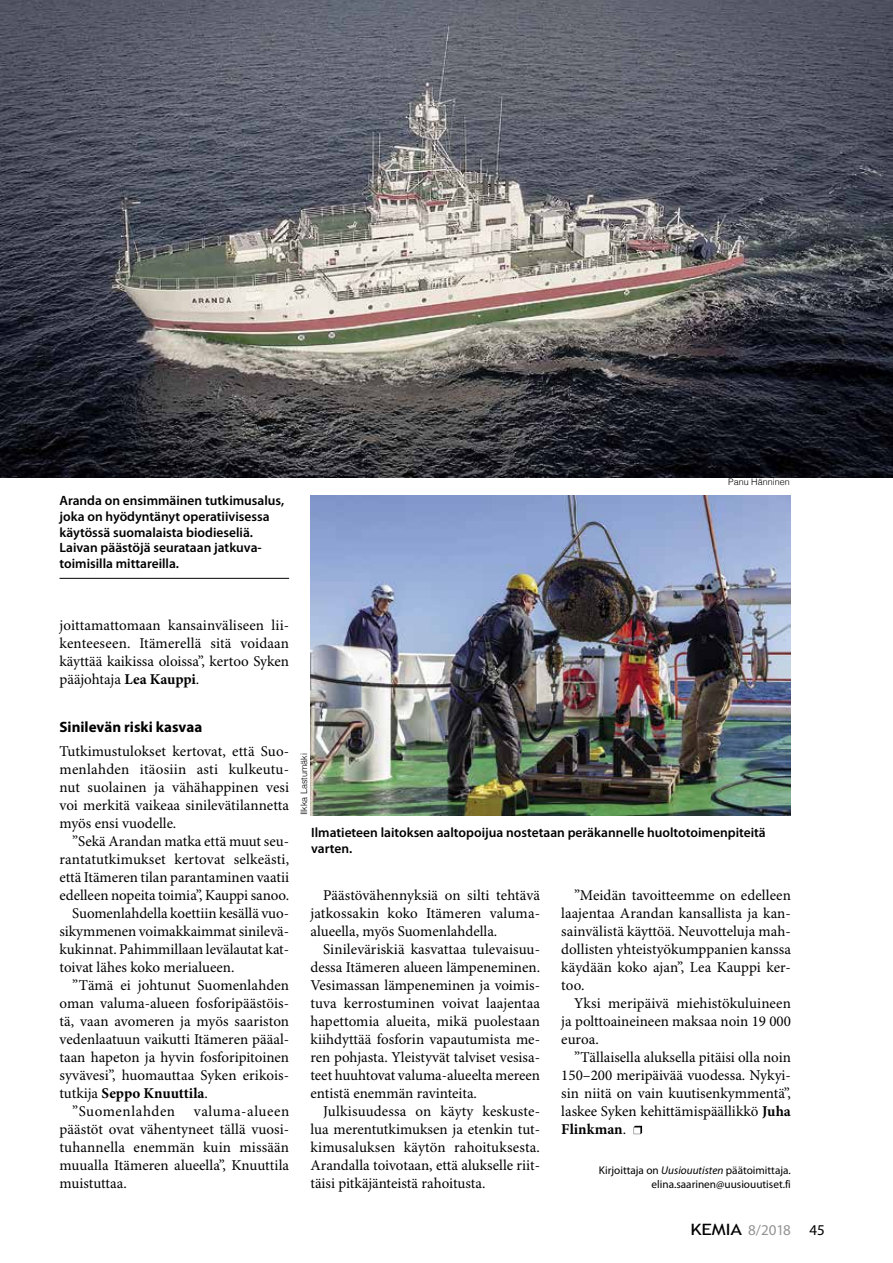
<style>
.page{position:relative;width:893px;height:1263px;background:#fff}
.page>*{position:absolute;margin:0;border:0;box-sizing:border-box;transform-origin:0 0}
.t1{font:15px/18px "Minion Pro";color:#000;text-align:justify}
.t2{font:15px "Minion Pro";letter-spacing:.035em;color:#000}
.t3{font:700 15px "Minion Pro";letter-spacing:-.005em;color:#000}
.t4{font:700 15px "Myriad Pro";color:#000}
.t5{font:15px "Myriad Pro";color:#939393}
.t6{font:600 13.5px/15.8px "Myriad Pro";color:#000}
.t7{font:11.25px/13.5px "Myriad Pro";color:#000;text-align:right}
.t8{font:300 9px "Helvetica";color:#000}
.s1{font-weight:700}
.s2{font-weight:400}
.s3{font-style:italic}
.s4{font-family:"Trebuchet MS";font-size:15.6px;color:#000}
.s5{color:#000}
</style>
<div class="page">
<img style="left:0;top:0;width:893px;height:477px">
<svg style="left:634px;top:1126px;width:8px;height:8px"></svg>
<img style="left:310px;top:495px;width:481px;height:320px">
<hr style="left:60px;top:578px;width:229px;height:1px;background:#000">
<p class="t6" style="left:60px;top:493px;width:226px">Aranda on ensimmäinen tutkimusalus, joka on hyödyntänyt operatiivisessa käytössä suomalaista biodieseliä.<br>Laivan päästöjä seurataan jatkuva&shy;toimisilla mittareilla.</p>
<p class="t8" style="left:728px;top:474px;width:63px">Panu Hänninen</p>
<p class="t1" style="left:60px;top:617px;width:231px">joittamattomaan kansainväliseen lii&shy;kenteeseen. Itämerellä sitä voidaan käyttää kaikissa oloissa”, kertoo Syken pääjohtaja <span class="s1">Lea Kauppi</span>.</p>
<p class="t4" style="left:60px;top:718px;width:144px">Sinilevän riski kasvaa</p>
<p class="t1" style="left:60px;top:743px;width:231px">Tutkimustulokset kertovat, että Suo&shy;menlahden itäosiin asti kulkeutu&shy;nut suolainen ja vähähappinen vesi voi merkitä vaikeaa sinilevätilannetta myös ensi vuodelle.</p>
<p class="t1" style="left:72px;top:833px;width:218px">”Sekä Arandan matka että muut seu-</p>
<p class="t1" style="left:60px;top:851px;width:231px">rantatutkimukset kertovat selkeästi,</p>
<p class="t1" style="left:60px;top:869px;width:231px">että Itämeren tilan parantaminen vaatii</p>
<p class="t1" style="left:60px;top:887px;width:231px">edelleen nopeita toimia”, Kauppi sanoo.</p>
<p class="t1" style="left:72px;top:905px;width:218px">Suomenlahdella koettiin kesällä vuo-</p>
<p class="t1" style="left:60px;top:923px;width:231px">sikymmenen voimakkaimmat sinilevä-</p>
<p class="t1" style="left:60px;top:941px;width:231px">kukinnat. Pahimmillaan levälautat kat-</p>
<p class="t1" style="left:60px;top:959px;width:176px">toivat lähes koko merialueen.</p>
<p class="t1" style="left:72px;top:977px;width:218px">”Tämä ei johtunut Suomenlahden</p>
<p class="t1" style="left:60px;top:995px;width:231px">oman valuma-alueen fosforipäästöis-</p>
<p class="t1" style="left:60px;top:1013px;width:231px">tä, vaan avomeren ja myös saariston</p>
<p class="t1" style="left:60px;top:1031px;width:231px">vedenlaatuun vaikutti Itämeren pääal-</p>
<p class="t1" style="left:60px;top:1049px;width:231px">taan hapeton ja hyvin fosforipitoinen</p>
<p class="t1" style="left:60px;top:1067px;width:231px">syvävesi”, huomauttaa Syken erikois-</p>
<p class="t3" style="left:60px;top:1084px;width:150px"><span class="s2">tutkija</span> Seppo Knuuttila<span class="s2">.</span></p>
<p class="t2" style="left:72px;top:1102px;width:218px">”Suomenlahden valuma-alueen</p>
<p class="t1" style="left:60px;top:1121px;width:231px">päästöt ovat vähentyneet tällä vuosi-</p>
<p class="t1" style="left:60px;top:1139px;width:231px">tuhannella enemmän kuin missään</p>
<p class="t1" style="left:60px;top:1157px;width:231px">muualla Itämeren alueella”, Knuuttila</p>
<p class="t1" style="left:60px;top:1175px;width:69px">muistuttaa.</p>
<p class="t8" style="left:296px;top:815px;width:64px;rotate:-90deg">Ilkka Lastumäki</p>
<p class="t6" style="left:311px;top:825px;width:456px">Ilmatieteen laitoksen aaltopoijua nostetaan peräkannelle huoltotoimenpiteitä varten.</p>
<p class="t1" style="left:310px;top:887px;width:231px;text-indent:13px">Päästövähennyksiä on silti tehtävä jatkossakin koko Itämeren valuma&shy;alueella, myös Suomenlahdella.</p>
<p class="t1" style="left:310px;top:941px;width:231px;text-indent:13px">Sinileväriskiä kasvattaa tulevaisuu&shy;dessa Itämeren alueen lämpeneminen.<br>Vesimassan lämpeneminen ja voimis&shy;tuva kerrostuminen voivat laajentaa hapettomia alueita, mikä puolestaan kiihdyttää fosforin vapautumista me&shy;ren pohjasta. Yleistyvät talviset vesisa&shy;teet huuhtovat valuma-alueelta mereen entistä enemmän ravinteita.</p>
<p class="t1" style="left:310px;top:1103px;width:231px;text-indent:13px">Julkisuudessa on käyty keskuste&shy;lua merentutkimuksen ja etenkin tut&shy;kimusaluksen käytön rahoituksesta.<br>Arandalla toivotaan, että alukselle riit&shy;täisi pitkäjänteistä rahoitusta.</p>
<p class="t1" style="left:561px;top:887px;width:231px;text-indent:13px">”Meidän tavoitteemme on edelleen laajentaa Arandan kansallista ja kan&shy;sainvälistä käyttöä. Neuvotteluja mah&shy;dollisten yhteistyökumppanien kanssa käydään koko ajan”, Lea Kauppi ker&shy;too.</p>
<p class="t1" style="left:561px;top:995px;width:231px;text-indent:13px">Yksi meripäivä miehistökuluineen ja polttoaineineen maksaa noin 19 000 euroa.</p>
<p class="t1" style="left:561px;top:1049px;width:231px;text-indent:13px">”Tällaisella aluksella pitäisi olla noin 150–200 meripäivää vuodessa. Nykyi&shy;sin niitä on vain kuutisenkymmentä”, laskee Syken kehittämispäällikkö <span class="s1">Juha Flinkman</span>.</p>
<p class="t7" style="left:599px;top:1163px;width:193px">Kirjoittaja on <span class="s3">Uusiouutisten</span> päätoimittaja. elina.saarinen@uusiouutiset.fi</p>
<p class="t5" style="left:690px;top:1220px;width:136px"><span class="s4">KEMIA</span> 8/2018 <span class="s5">45</span></p>
</div>
